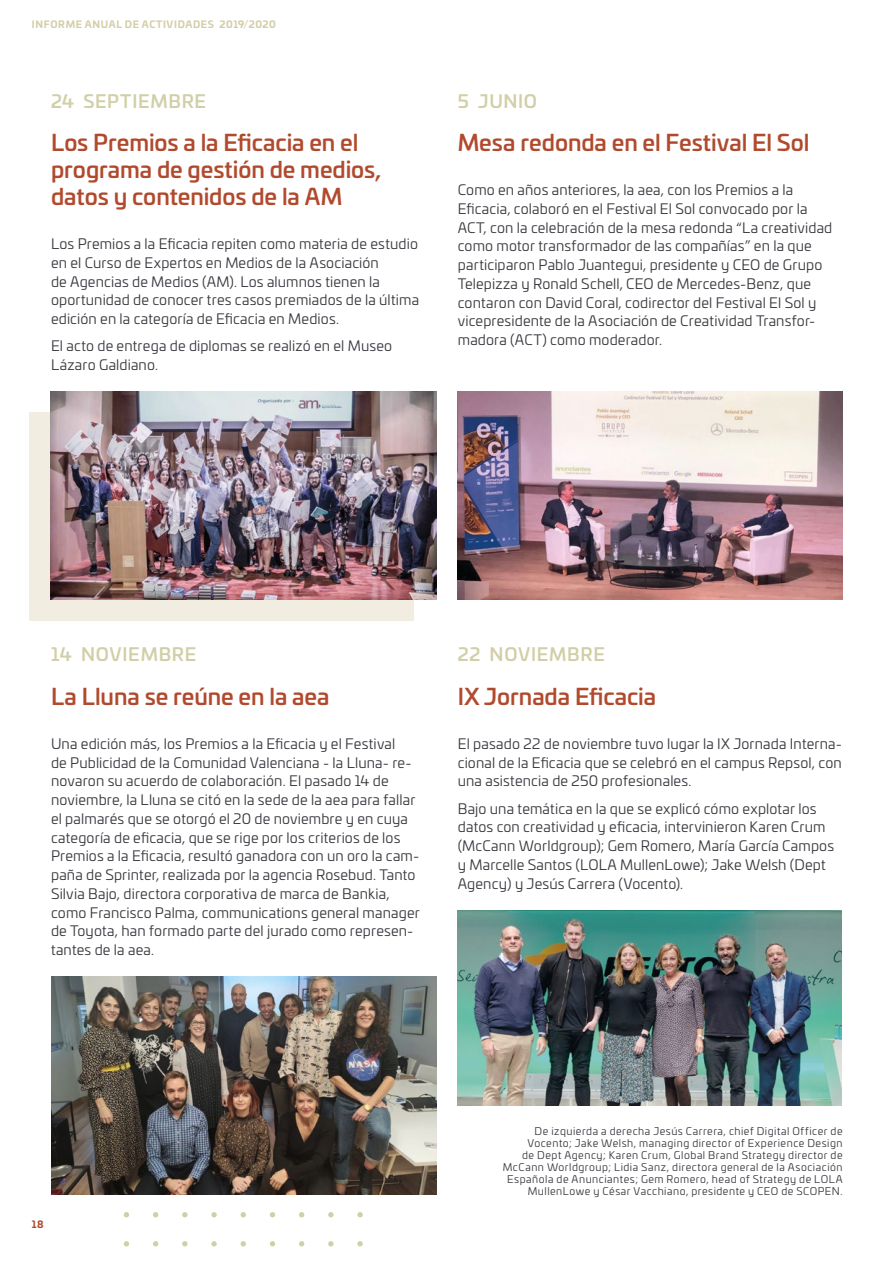
<style>
.page{position:relative;width:893px;height:1263px;background:#fff}
.page>*{position:absolute;margin:0;border:0;box-sizing:border-box;transform-origin:0 0}
.t1{font:500 22.5px/27px "Univia Pro";letter-spacing:-.005em;color:#b14a2d}
.t2{font:500 18px "Univia Pro";letter-spacing:.04em;color:#d1cfa7}
.t3{font:14.25px/18.8px "Univia Pro";letter-spacing:.01em;color:#37373e}
.t4{font:10.5px/12px "Univia Pro";letter-spacing:.045em;color:#37373e;text-align:right}
.t5{font:700 9.75px "Univia Pro";letter-spacing:.07em;color:#d1cfa7}
.t6{font:700 9.75px "Univia Pro";color:#b14a2d}
</style>
<div class="page">
<svg style="left:124px;top:1212px;width:5px;height:5px"></svg>
<svg style="left:153px;top:1212px;width:5px;height:5px"></svg>
<svg style="left:182px;top:1212px;width:6px;height:5px"></svg>
<svg style="left:211px;top:1212px;width:6px;height:5px"></svg>
<svg style="left:241px;top:1212px;width:5px;height:5px"></svg>
<svg style="left:270px;top:1212px;width:5px;height:5px"></svg>
<svg style="left:299px;top:1212px;width:5px;height:5px"></svg>
<svg style="left:328px;top:1212px;width:6px;height:5px"></svg>
<svg style="left:357px;top:1212px;width:6px;height:5px"></svg>
<svg style="left:124px;top:1241px;width:5px;height:5px"></svg>
<svg style="left:153px;top:1241px;width:5px;height:5px"></svg>
<svg style="left:182px;top:1241px;width:6px;height:5px"></svg>
<svg style="left:211px;top:1241px;width:6px;height:5px"></svg>
<svg style="left:241px;top:1241px;width:5px;height:5px"></svg>
<svg style="left:270px;top:1241px;width:5px;height:5px"></svg>
<svg style="left:299px;top:1241px;width:5px;height:5px"></svg>
<svg style="left:328px;top:1241px;width:6px;height:5px"></svg>
<svg style="left:357px;top:1241px;width:6px;height:5px"></svg>
<div style="left:29px;top:413px;width:385px;height:208px;background:#f1ede0"></div>
<img style="left:458px;top:391px;width:385px;height:208px">
<img style="left:51px;top:976px;width:385px;height:219px">
<img style="left:51px;top:391px;width:385px;height:208px">
<img style="left:458px;top:910px;width:384px;height:195px">
<p class="t5" style="left:32px;top:16px;width:245px">INFORME ANUAL DE ACTIVIDADES 2019/2020</p>
<p class="t2" style="left:51px;top:87px;width:157px">24 SEPTIEMBRE</p>
<h1 class="t1" style="left:51px;top:127px;width:332px">Los Premios a la Eficacia en el programa de gestión de medios, datos y contenidos de la AM</h1>
<p class="t3" style="left:51px;top:234px;width:370px">Los Premios a la Eficacia repiten como materia de estudio en el Curso de Expertos en Medios de la Asociación<br>de Agencias de Medios (AM). Los alumnos tienen la oportunidad de conocer tres casos premiados de la última edición en la categoría de Eficacia en Medios.</p>
<p class="t3" style="left:51px;top:336px;width:343px">El acto de entrega de diplomas se realizó en el Museo<br>Lázaro Galdiano.</p>
<p class="t2" style="left:458px;top:87px;width:81px">5 JUNIO</p>
<h1 class="t1" style="left:458px;top:127px;width:353px">Mesa redonda en el Festival El Sol</h1>
<p class="t3" style="left:458px;top:180px;width:376px">Como en años anteriores, la aea, con los Premios a la Eficacia, colaboró en el Festival El Sol convocado por la ACT, con la celebración de la mesa redonda “La creatividad como motor transformador de las compañías” en la que participaron Pablo Juantegui, presidente y CEO de Grupo Telepizza y Ronald Schell, CEO de Mercedes-Benz, que contaron con David Coral, codirector del Festival El Sol y vicepresidente de la Asociación de Creatividad Transfor&shy;madora (ACT) como moderador.</p>
<p class="t2" style="left:51px;top:641px;width:147px">14 NOVIEMBRE</p>
<h1 class="t1" style="left:51px;top:681px;width:280px">La Lluna se reúne en la aea</h1>
<p class="t3" style="left:51px;top:733px;width:370px">Una edición más, los Premios a la Eficacia y el Festival<br>de Publicidad de la Comunidad Valenciana - la Lluna- re&shy;novaron su acuerdo de colaboración. El pasado 14 de noviembre, la Lluna se citó en la sede de la aea para fallar el palmarés que se otorgó el 20 de noviembre y en cuya categoría de eficacia, que se rige por los criterios de los Premios a la Eficacia, resultó ganadora con un oro la cam&shy;paña de Sprinter, realizada por la agencia Rosebud. Tanto Silvia Bajo, directora corporativa de marca de Bankia, como Francisco Palma, communications general manager de Toyota, han formado parte del jurado como represen&shy;tantes de la aea.</p>
<p class="t2" style="left:458px;top:641px;width:149px">22 NOVIEMBRE</p>
<h1 class="t1" style="left:458px;top:681px;width:200px">IX Jornada Eficacia</h1>
<p class="t3" style="left:458px;top:733px;width:386px;text-align:justify">El pasado 22 de noviembre tuvo lugar la IX Jornada Interna&shy;cional de la Eficacia que se celebró en el campus Repsol, con una asistencia de 250 profesionales.</p>
<p class="t3" style="left:458px;top:798px;width:378px">Bajo una temática en la que se explicó cómo explotar los datos con creatividad y eficacia, intervinieron Karen Crum (McCann Worldgroup); Gem Romero, María García Campos y Marcelle Santos (LOLA MullenLowe); Jake Welsh (Dept Agency) y Jesús Carrera (Vocento).</p>
<p class="t6" style="left:32px;top:1216px;width:13px">18</p>
<p class="t4" style="left:503px;top:1124px;width:341px">De izquierda a derecha Jesús Carrera, chief Digital Officer de Vocento; Jake Welsh, managing director of Experience Design<br>de Dept Agency; Karen Crum, Global Brand Strategy director de McCann Worldgroup; Lidia Sanz, directora general de la Asociación Española de Anunciantes; Gem Romero, head of Strategy de LOLA MullenLowe y César Vacchiano, presidente y CEO de SCOPEN.</p>
</div>
